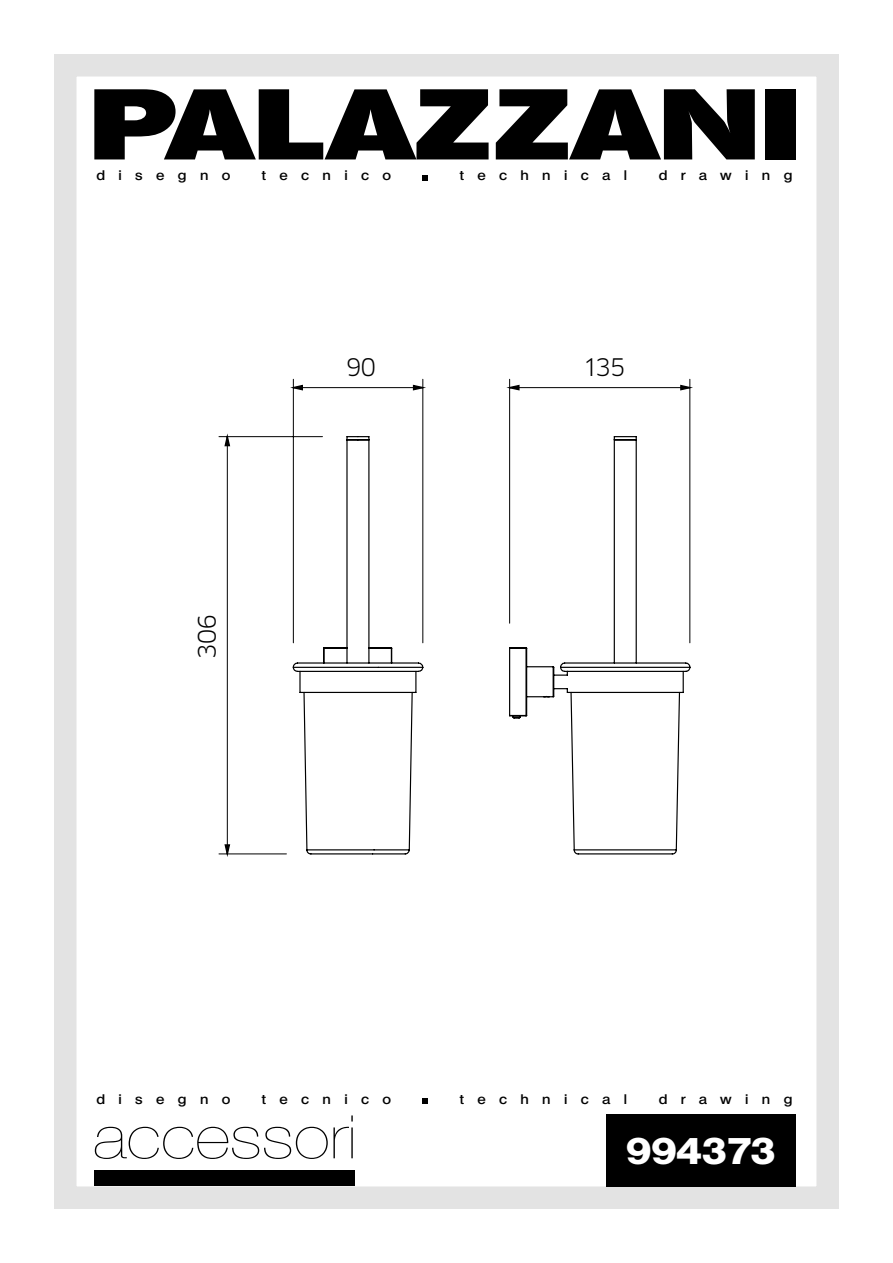
<style>
.page{position:relative;width:893px;height:1263px;background:#fff}
.page>*{position:absolute;margin:0;border:0;box-sizing:border-box;transform-origin:0 0}
.t1{font:200 60px "Helvetica Neue";color:#000;scale:1.15 1}
.t2{font:800 36px "Olympia";color:#fff;scale:1.1 1}
.t3{font:23.7px "Clan LF";color:#000}
.t4{font:600 13.5px "Olympia";letter-spacing:.9em;color:#000;scale:1.1 1}
</style>
<div class="page">
<div style="left:54px;top:54px;width:785px;height:1155px;border:22px solid #e3e3e3"></div>
<svg style="left:496px;top:89px;width:259px;height:70px"></svg>
<div style="left:765px;top:89px;width:31px;height:70px;background:#000"></div>
<svg style="left:94px;top:89px;width:395px;height:70px"></svg>
<svg style="left:422px;top:175px;width:6px;height:5px"></svg>
<svg style="left:422px;top:1098px;width:6px;height:6px"></svg>
<div style="left:606px;top:1114px;width:190px;height:72px;background:#000"></div>
<div style="left:94px;top:1170px;width:261px;height:16px;background:#000"></div>
<hr style="left:293px;top:379px;width:1px;height:264px;background:#000">
<hr style="left:422px;top:379px;width:1px;height:264px;background:#000">
<hr style="left:509px;top:379px;width:1px;height:244px;background:#000">
<hr style="left:689px;top:379px;width:1px;height:264px;background:#000">
<hr style="left:219px;top:436px;width:103px;height:1px;background:#000">
<hr style="left:219px;top:853px;width:67px;height:1px;background:#000">
<svg style="left:225px;top:437px;width:4px;height:417px"></svg>
<svg style="left:293px;top:386px;width:397px;height:4px"></svg>
<svg style="left:292px;top:435px;width:399px;height:420px"></svg>
<p class="t4" style="left:96px;top:168px;width:123px">disegno</p>
<p class="t4" style="left:262px;top:168px;width:119px">tecnico</p>
<p class="t4" style="left:460px;top:168px;width:154px">technical</p>
<p class="t4" style="left:659px;top:168px;width:123px">drawing</p>
<h3 class="t3" style="left:194px;top:659px;width:46px;rotate:-90deg">306</h3>
<h3 class="t3" style="left:346px;top:354px;width:31px">90</h3>
<h3 class="t3" style="left:584px;top:354px;width:42px">135</h3>
<p class="t4" style="left:96px;top:1091px;width:123px">disegno</p>
<p class="t4" style="left:262px;top:1091px;width:119px">tecnico</p>
<p class="t4" style="left:460px;top:1091px;width:154px">technical</p>
<p class="t4" style="left:659px;top:1091px;width:123px">drawing</p>
<h1 class="t1" style="left:93px;top:1102px;width:230px">accessori</h1>
<h2 class="t2" style="left:626px;top:1130px;width:138px">994373</h2>
</div>
